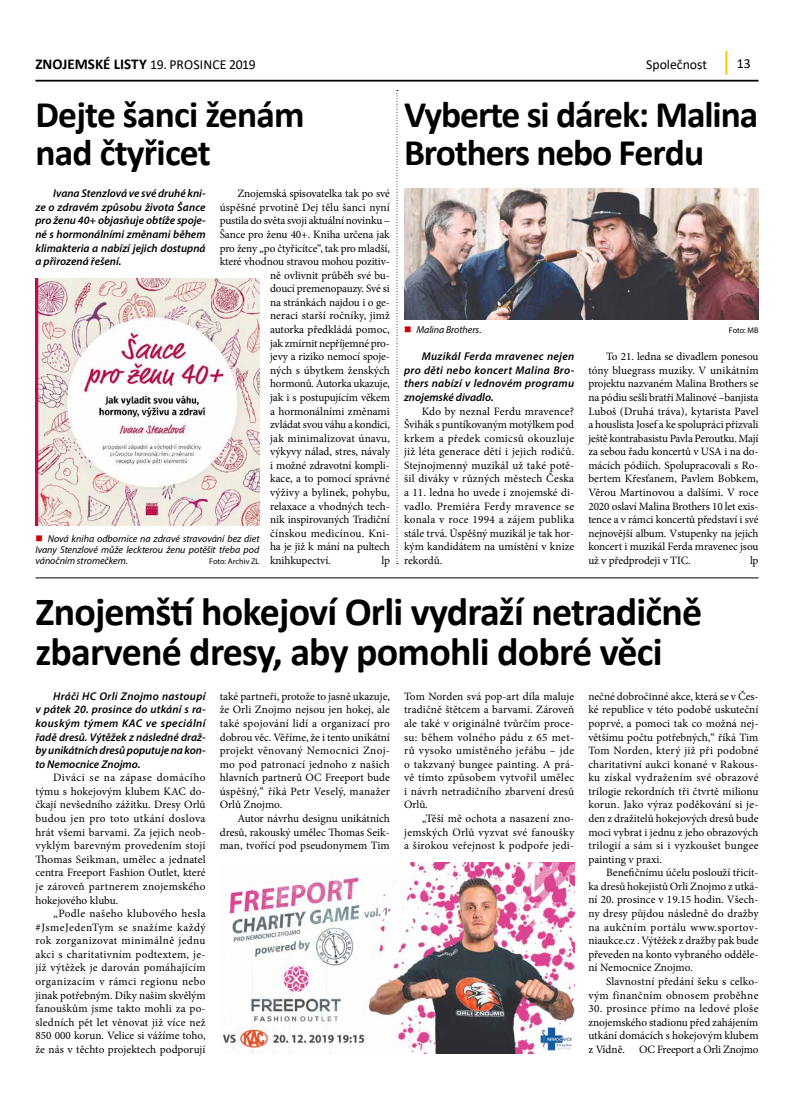
<style>
.page{position:relative;width:794px;height:1110px;background:#fff}
.page>*{position:absolute;margin:0;border:0;box-sizing:border-box;transform-origin:0 0}
.t1{font:700 40px/40px "Calibri";letter-spacing:-.02em;color:#000}
.t2{font:700 37.5px/37.5px "Calibri";letter-spacing:-.03em;color:#000}
.t3{font:13.75px "Calibri";color:#000}
.t4{font:11.25px/13.6px "Minion Pro";letter-spacing:-.005em;color:#000;text-align:justify}
.t5{font:italic 600 11.25px/13.6px "Myriad Pro";color:#000;text-align:justify}
.t6{font:11.25px/13.6px "Minion Pro";letter-spacing:.02em;color:#000;text-align:right}
.t7{font:11.25px "Minion Pro";letter-spacing:.015em;color:#000}
.t8{font:11.25px "Minion Pro";letter-spacing:.025em;color:#000}
.t9{font:italic 10px/11.2px "Myriad Pro";letter-spacing:-.005em;color:#000;text-align:justify}
.t10{font:8.12px "Myriad Pro";color:#000}
.s1{font-weight:700;font-size:15px}
.s2{color:#d10007}
</style>
<div class="page">
<hr style="left:725px;top:51px;width:2px;height:24px;background:#f5c400">
<hr style="left:35px;top:80px;width:723px;height:1px;background:#000">
<hr style="left:35px;top:577px;width:723px;height:1px;background:#000">
<svg style="left:396px;top:90px;width:2px;height:474px"></svg>
<img style="left:404px;top:188px;width:354px;height:131px">
<img style="left:35px;top:278px;width:224px;height:247px">
<img style="left:222px;top:862px;width:352px;height:190px">
<p class="t3" style="left:35px;top:55px;width:222px"><span class="s1">ZNOJEMSKÉ LISTY</span> 19. PROSINCE 2019</p>
<p class="t3" style="left:646px;top:54px;width:62px">Společnost</p>
<p class="t3" style="left:737px;top:53px;width:15px">13</p>
<h2 class="t2" style="left:35px;top:96px;width:271px">Dejte šanci ženám nad čtyřicet</h2>
<p class="t4" style="left:237px;top:187px;width:154px">Znojemská spisovatelka tak po své</p>
<p class="t4" style="left:220px;top:200px;width:172px">úspěšné prvotině Dej tělu šanci nyní</p>
<p class="t4" style="left:220px;top:214px;width:172px">pustila do světa svoji aktuální novinku –</p>
<p class="t4" style="left:220px;top:227px;width:172px">Šance pro ženu 40+. Kniha určena jak</p>
<p class="t4" style="left:220px;top:241px;width:172px">pro ženy „po čtyřicítce“, tak pro mladší,</p>
<p class="t4" style="left:220px;top:255px;width:172px">které vhodnou stravou mohou pozitiv-</p>
<p class="t4" style="left:270px;top:268px;width:121px">ně ovlivnit průběh své bu-</p>
<p class="t4" style="left:270px;top:282px;width:121px">doucí premenopauzy. Své si</p>
<p class="t4" style="left:270px;top:295px;width:121px">na stránkách najdou i o ge-</p>
<p class="t4" style="left:270px;top:309px;width:121px">neraci starší ročníky, jimž</p>
<p class="t4" style="left:270px;top:322px;width:121px">autorka předkládá pomoc,</p>
<p class="t4" style="left:270px;top:336px;width:121px">jak zmírnit nepříjemné pro-</p>
<p class="t4" style="left:270px;top:350px;width:121px">jevy a riziko nemocí spoje-</p>
<p class="t4" style="left:270px;top:363px;width:121px">ných s úbytkem ženských</p>
<p class="t4" style="left:270px;top:377px;width:121px">hormonů. Autorka ukazuje,</p>
<p class="t4" style="left:270px;top:390px;width:121px">jak i s postupujícím věkem</p>
<p class="t4" style="left:270px;top:404px;width:121px">a hormonálními změnami</p>
<p class="t4" style="left:270px;top:417px;width:121px">zvládat svou váhu a kondici,</p>
<p class="t7" style="left:270px;top:430px;width:121px">jak minimalizovat únavu,</p>
<p class="t4" style="left:270px;top:445px;width:121px">výkyvy nálad, stres, návaly</p>
<p class="t4" style="left:270px;top:458px;width:121px">i možné zdravotní kompli-</p>
<p class="t4" style="left:270px;top:472px;width:121px">kace, a to pomocí správné</p>
<p class="t7" style="left:270px;top:484px;width:121px">výživy a bylinek, pohybu,</p>
<p class="t4" style="left:270px;top:499px;width:121px">relaxace a vhodných tech-</p>
<p class="t4" style="left:270px;top:512px;width:121px">nik inspirovaných Tradiční</p>
<p class="t8" style="left:270px;top:525px;width:121px">čínskou medicínou. Kni-</p>
<p class="t4" style="left:270px;top:540px;width:121px">ha je již k mání na pultech</p>
<p class="t4" style="left:270px;top:553px;width:62px">knihkupectví.</p>
<p class="t4" style="left:381px;top:553px;width:10px">lp</p>
<p class="t5" style="left:35px;top:186px;width:172px;text-indent:18px">Ivana Stenzlová ve své druhé kni&shy;ze o zdravém způsobu života Šance pro ženu 40+ objasňuje obtíže spoje&shy;né s hormonálními změnami během klimakteria a nabízí jejich dostupná a přirozená řešení.</p>
<p class="t9" style="left:35px;top:532px;width:225px"><span class="s2">■</span> Nová kniha odbornice na zdravé stravování bez diet Ivany Stenzlové může leckterou ženu potěšit třeba pod vánočním stromečkem.</p>
<p class="t10" style="left:209px;top:556px;width:52px">Foto: Archiv ZL</p>
<h2 class="t2" style="left:404px;top:96px;width:356px">Vyberte si dárek: Malina<br>Brothers nebo Ferdu</h2>
<p class="t9" style="left:404px;top:324px;width:79px"><span class="s2">■</span> Malina Brothers.</p>
<p class="t10" style="left:729px;top:325px;width:31px">Foto: MB</p>
<p class="t5" style="left:404px;top:349px;width:172px;text-indent:18px">Muzikál Ferda mravenec nejen pro děti nebo koncert Malina Bro&shy;thers nabízí v lednovém programu znojemské divadlo.</p>
<p class="t4" style="left:404px;top:404px;width:172px;text-indent:18px">Kdo by neznal Ferdu mravence?<br>Švihák s puntíkovaným motýlkem pod krkem a předek comicsů okouzluje již léta generace dětí i jejich rodičů.<br>Stejnojmenný muzikál už také potě&shy;šil diváky v různých městech Česka a 11. ledna ho uvede i znojemské di&shy;vadlo. Premiéra Ferdy mravence se konala v roce 1994 a zájem publika stále trvá. Úspěšný muzikál je tak hor&shy;kým kandidátem na umístění v knize rekordů.</p>
<p class="t4" style="left:588px;top:350px;width:172px;text-indent:18px">To 21. ledna se divadlem ponesou tóny bluegrass muziky. V unikátním projektu nazvaném Malina Brothers se na pódiu sešli bratři Malinové –banjista Luboš (Druhá tráva), kytarista Pavel a houslista Josef a ke spolupráci přizvali ještě kontrabasistu Pavla Peroutku. Mají za sebou řadu koncertů v USA i na do&shy;mácích pódiích. Spolupracovali s Ro&shy;bertem Křesťanem, Pavlem Bobkem, Věrou Martinovou a dalšími. V roce 2020 oslaví Malina Brothers 10 let exis&shy;tence a v rámci koncertů představí i své nejnovější album. Vstupenky na jejich koncert i muzikál Ferda mravenec jsou už v předprodeji v TIC.</p>
<p class="t4" style="left:750px;top:553px;width:10px">lp</p>
<h1 class="t1" style="left:35px;top:590px;width:668px">Znojemští hokejoví Orli vydraží netradičně zbarvené dresy, aby pomohli dobré věci</h1>
<p class="t4" style="left:220px;top:689px;width:172px">také partneři, protože to jasně ukazuje, že Orli Znojmo nejsou jen hokej, ale také spojování lidí a organizací pro dobrou věc. Věříme, že i tento unikátní projekt věnovaný Nemocnici Znoj&shy;mo pod patronací jednoho z našich hlavních partnerů OC Freeport bude úspěšný,“ říká Petr Veselý, manažer Orlů Znojmo.</p>
<p class="t4" style="left:220px;top:811px;width:172px;text-indent:18px">Autor návrhu designu unikátních dresů, rakouský umělec Thomas Seik&shy;man, tvořící pod pseudonymem Tim</p>
<p class="t4" style="left:588px;top:689px;width:172px">nečné dobročinné akce, která se v Čes&shy;ké republice v této podobě uskuteční poprvé, a pomoci tak co možná nej&shy;většímu počtu potřebných,“ říká Tim Tom Norden, který již při podobné charitativní aukci konané v Rakous&shy;ku získal vydražením své obrazové trilogie rekordních tři čtvrtě milionu korun. Jako výraz poděkování si je&shy;den z dražitelů hokejových dresů bude moci vybrat i jednu z jeho obrazových trilogií a sám si i vyzkoušet bungee painting v praxi.</p>
<p class="t4" style="left:588px;top:865px;width:172px;text-indent:18px">Benefičnímu účelu poslouží třicít&shy;ka dresů hokejistů Orli Znojmo z utká&shy;ní 20. prosince v 19.15 hodin. Všech&shy;ny dresy půjdou následně do dražby na aukčním portálu www.sportov&shy;niaukce.cz . Výtěžek z dražby pak bude převeden na konto vybraného odděle&shy;ní Nemocnice Znojmo.</p>
<p class="t6" style="left:588px;top:974px;width:172px">Slavnostní předání šeku s celko&shy;vým finančním obnosem proběhne</p>
<p class="t4" style="left:588px;top:1001px;width:172px">30. prosince přímo na ledové ploše znojemského stadionu před zahájením utkání domácích s hokejovým klubem z Vídně.</p>
<p class="t4" style="left:404px;top:689px;width:172px">Tom Norden svá pop-art díla maluje tradičně štětcem a barvami. Zároveň ale také v originálně tvůrčím proce&shy;su: během volného pádu z 65 met&shy;rů vysoko umístěného jeřábu – jde o takzvaný bungee painting. A prá&shy;vě tímto způsobem vytvořil umělec i návrh netradičního zbarvení dresů Orlů.</p>
<p class="t4" style="left:404px;top:811px;width:172px;text-indent:18px">„Těší mě ochota a nasazení zno&shy;jemských Orlů vyzvat své fanoušky a širokou veřejnost k podpoře jedi-</p>
<p class="t5" style="left:35px;top:688px;width:172px;text-indent:18px">Hráči HC Orli Znojmo nastoupí v pátek 20. prosince do utkání s ra&shy;kouským týmem KAC ve speciální řadě dresů. Výtěžek z následné draž&shy;by unikátních dresů poputuje na kon&shy;to Nemocnice Znojmo.</p>
<p class="t4" style="left:35px;top:770px;width:172px;text-indent:18px">Diváci se na zápase domácího týmu s hokejovým klubem KAC do&shy;čkají nevšedního zážitku. Dresy Orlů budou jen pro toto utkání doslova hrát všemi barvami. Za jejich neob&shy;vyklým barevným provedením stojí Thomas Seikman, umělec a jednatel centra Freeport Fashion Outlet, které je zároveň partnerem znojemského hokejového klubu.</p>
<p class="t4" style="left:35px;top:906px;width:172px;text-indent:18px">„Podle našeho klubového hesla #JsmeJedenTym se snažíme každý rok zorganizovat minimálně jednu akci s charitativním podtextem, je&shy;jíž výtěžek je darován pomáhajícím organizacím v rámci regionu nebo jinak potřebným. Díky našim skvělým fanouškům jsme takto mohli za po&shy;sledních pět let věnovat již více než 850 000 korun. Velice si vážíme toho, že nás v těchto projektech podporují</p>
<p class="t4" style="left:639px;top:1042px;width:121px">OC Freeport a Orli Znojmo</p>
</div>
